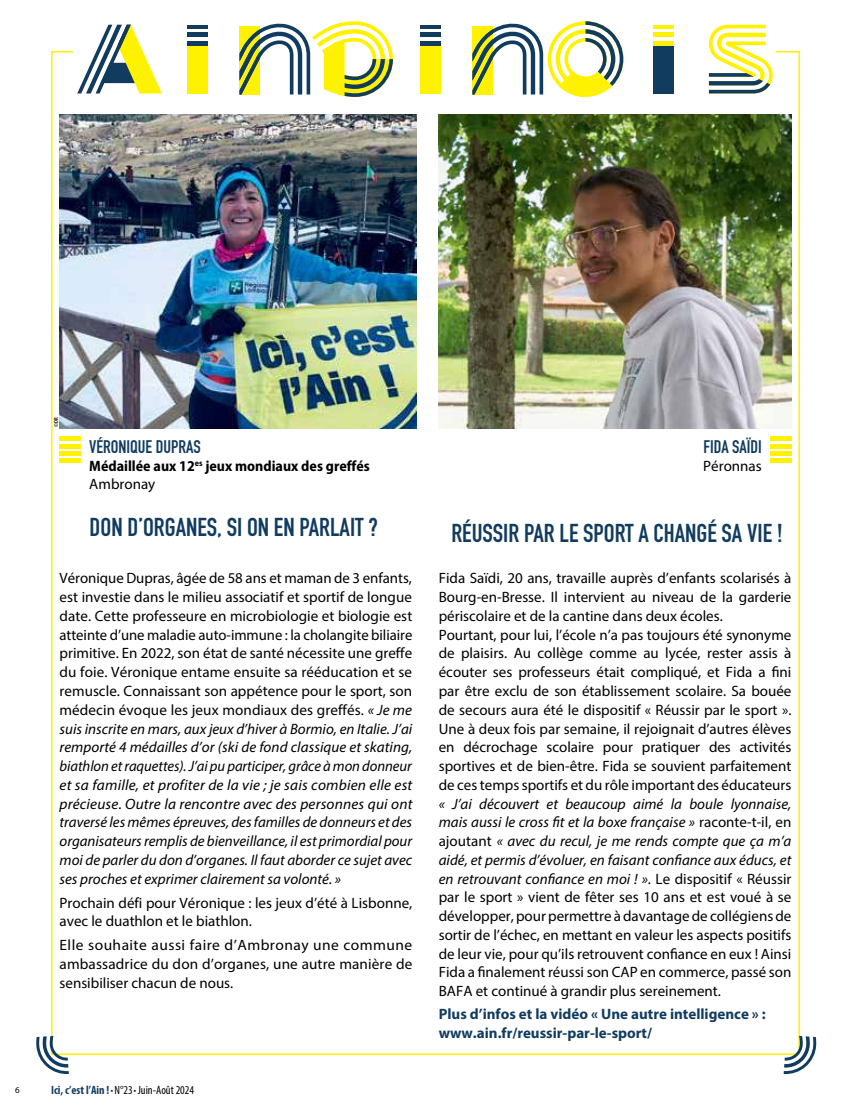
<style>
.page{position:relative;width:851px;height:1106px;background:#fff}
.page>*{position:absolute;margin:0;border:0;box-sizing:border-box;transform-origin:0 0}
.t1{font:25.5px "DIN Engschrift LT Pro";color:#123c5f}
.t2{font:18px "DIN Engschrift LT Pro";color:#123c5f}
.t3{font:15px/18.8px "Myriad Pro";color:#000}
.t4{font:italic 15px/18.8px "Myriad Pro";color:#000;text-align:justify}
.t5{font:700 15px/18.8px "Myriad Pro";color:#123c5f}
.t6{font:700 semi-condensed 15px/18px "Myriad Pro";color:#000}
.t7{font:condensed 12px "Myriad Pro";color:#000}
.t8{font:9px "Myriad Pro";color:#000}
.t9{font:600 condensed 6px "Myriad Pro";color:#000}
.s1{font-weight:400;font-stretch:normal}
.s2{font-style:normal}
.s3{font-weight:700;color:#123c5f}
.s4{font-family:"DIN Engschrift LT Pro";font-stretch:normal;font-size:6px;color:#123c5f}
.s5{font-style:italic}
</style>
<div class="page">
<svg style="left:77px;top:25px;width:85px;height:68px"></svg>
<hr style="left:187px;top:33px;width:20px;height:4px;background:#123c5f">
<hr style="left:187px;top:25px;width:20px;height:3px;background:#123c5f">
<div style="left:187px;top:41px;width:20px;height:52px;background:#fff200"></div>
<div style="left:187px;top:41px;width:20px;height:5px;background:#123c5f"></div>
<hr style="left:653px;top:33px;width:20px;height:4px;background:#fff200">
<hr style="left:653px;top:25px;width:20px;height:3px;background:#fff200">
<div style="left:653px;top:46px;width:20px;height:47px;background:#123c5f"></div>
<hr style="left:420px;top:33px;width:20px;height:4px;background:#123c5f">
<hr style="left:420px;top:25px;width:20px;height:3px;background:#123c5f">
<div style="left:420px;top:41px;width:20px;height:52px;background:#fff200"></div>
<div style="left:420px;top:41px;width:20px;height:5px;background:#123c5f"></div>
<svg style="left:239px;top:21px;width:154px;height:76px"></svg>
<svg style="left:472px;top:21px;width:151px;height:76px"></svg>
<svg style="left:708px;top:25px;width:65px;height:68px"></svg>
<div style="left:59px;top:451px;width:22px;height:5px;background:#fff200"></div>
<div style="left:59px;top:436px;width:22px;height:5px;background:#fff200"></div>
<div style="left:59px;top:458px;width:22px;height:5px;background:#fff200"></div>
<hr style="left:59px;top:444px;width:22px;height:4px;background:#fff200">
<div style="left:770px;top:451px;width:21px;height:5px;background:#fff200"></div>
<div style="left:770px;top:436px;width:21px;height:5px;background:#fff200"></div>
<div style="left:770px;top:458px;width:21px;height:5px;background:#fff200"></div>
<hr style="left:770px;top:444px;width:21px;height:4px;background:#fff200">
<div style="left:653px;top:41px;width:20px;height:5px;background:#fff200"></div>
<img style="left:59px;top:114px;width:357px;height:315px">
<img style="left:438px;top:114px;width:353px;height:315px">
<svg style="left:36px;top:1035px;width:33px;height:39px"></svg>
<svg style="left:783px;top:1035px;width:33px;height:39px"></svg>
<p class="t9" style="left:52px;top:427px;width:11px;rotate:-90deg">©DR</p>
<p class="t2" style="left:89px;top:436px;width:113px">VÉRONIQUE DUPRAS</p>
<p class="t6" style="left:89px;top:457px;width:282px">Médaillée aux 12<sup>es</sup> jeux mondiaux des greffés<br><span class="s1">Ambronay</span></p>
<p class="t2" style="left:703px;top:436px;width:60px">FIDA SAÏDI</p>
<p class="t3" style="left:703px;top:457px;width:60px">Péronnas</p>
<h1 class="t1" style="left:90px;top:512px;width:290px">DON D’ORGANES, SI ON EN PARLAIT ?</h1>
<h1 class="t1" style="left:451px;top:518px;width:333px">RÉUSSIR PAR LE SPORT A CHANGÉ SA VIE !</h1>
<p class="t4" style="left:60px;top:569px;width:354px"><span class="s2">Véronique Dupras, âgée de 58 ans et maman de 3 enfants, est investie dans le milieu associatif et sportif de longue date. Cette professeure en microbiologie et biologie est atteinte d’une maladie auto-immune : la cholangite biliaire primitive. En 2022, son état de santé nécessite une greffe du foie. Véronique entame ensuite sa rééducation et se remuscle. Connaissant son appétence pour le sport, son médecin évoque les jeux mondiaux des greffés.</span> « Je me suis inscrite en mars, aux jeux d’hiver à Bormio, en Italie. J’ai remporté 4 médailles d’or (ski de fond classique et skating, biathlon et raquettes). J’ai pu participer, grâce à mon donneur et sa famille, et profiter de la vie ; je sais combien elle est précieuse. Outre la rencontre avec des personnes qui ont traversé les mêmes épreuves, des familles de donneurs et des organisateurs remplis de bienveillance, il est primordial pour moi de parler du don d’organes. Il faut aborder ce sujet avec ses proches et exprimer clairement sa volonté. »</p>
<p class="t3" style="left:60px;top:893px;width:354px">Prochain défi pour Véronique : les jeux d’été à Lisbonne, avec le duathlon et le biathlon.</p>
<p class="t3" style="left:60px;top:935px;width:354px;text-align:justify">Elle souhaite aussi faire d’Ambronay une commune ambassadrice du don d’organes, une autre manière de sensibiliser chacun de nous.</p>
<p class="t8" style="left:15px;top:1084px;width:6px">6</p>
<p class="t7" style="left:51px;top:1082px;width:145px"><span class="s3">Ici, c’est l’Ain !</span> <span class="s4">•</span> N°23 <span class="s4">•</span> Juin-Août 2024</p>
<p class="t3" style="left:438px;top:569px;width:354px">Fida Saïdi, 20 ans, travaille auprès d’enfants scolarisés à Bourg-en-Bresse. Il intervient au niveau de la garderie périscolaire et de la cantine dans deux écoles.<br>Pourtant, pour lui, l’école n’a pas toujours été synonyme de plaisirs. Au collège comme au lycée, rester assis à écouter ses professeurs était compliqué, et Fida a fini par être exclu de son établissement scolaire. Sa bouée de secours aura été le dispositif « Réussir par le sport ».<br>Une à deux fois par semaine, il rejoignait d’autres élèves en décrochage scolaire pour pratiquer des activités sportives et de bien-être. Fida se souvient parfaitement de ces temps sportifs et du rôle important des éducateurs</p>
<p class="t3" style="left:438px;top:794px;width:354px;text-align:justify"><span class="s5">« J’ai découvert et beaucoup aimé la boule lyonnaise, mais aussi le cross fit et la boxe française »</span> raconte-t-il, en ajoutant <span class="s5">« avec du recul, je me rends compte que ça m’a aidé, et permis d’évoluer, en faisant confiance aux éducs, et en retrouvant confiance en moi ! »</span>. Le dispositif « Réussir par le sport » vient de fêter ses 10 ans et est voué à se développer, pour permettre à davantage de collégiens de sortir de l’échec, en mettant en valeur les aspects positifs de leur vie, pour qu’ils retrouvent confiance en eux ! Ainsi Fida a finalement réussi son CAP en commerce, passé son BAFA et continué à grandir plus sereinement.</p>
<p class="t5" style="left:438px;top:1004px;width:328px">Plus d’infos et la vidéo « Une autre intelligence » : www.ain.fr/reussir-par-le-sport/</p>
</div>
